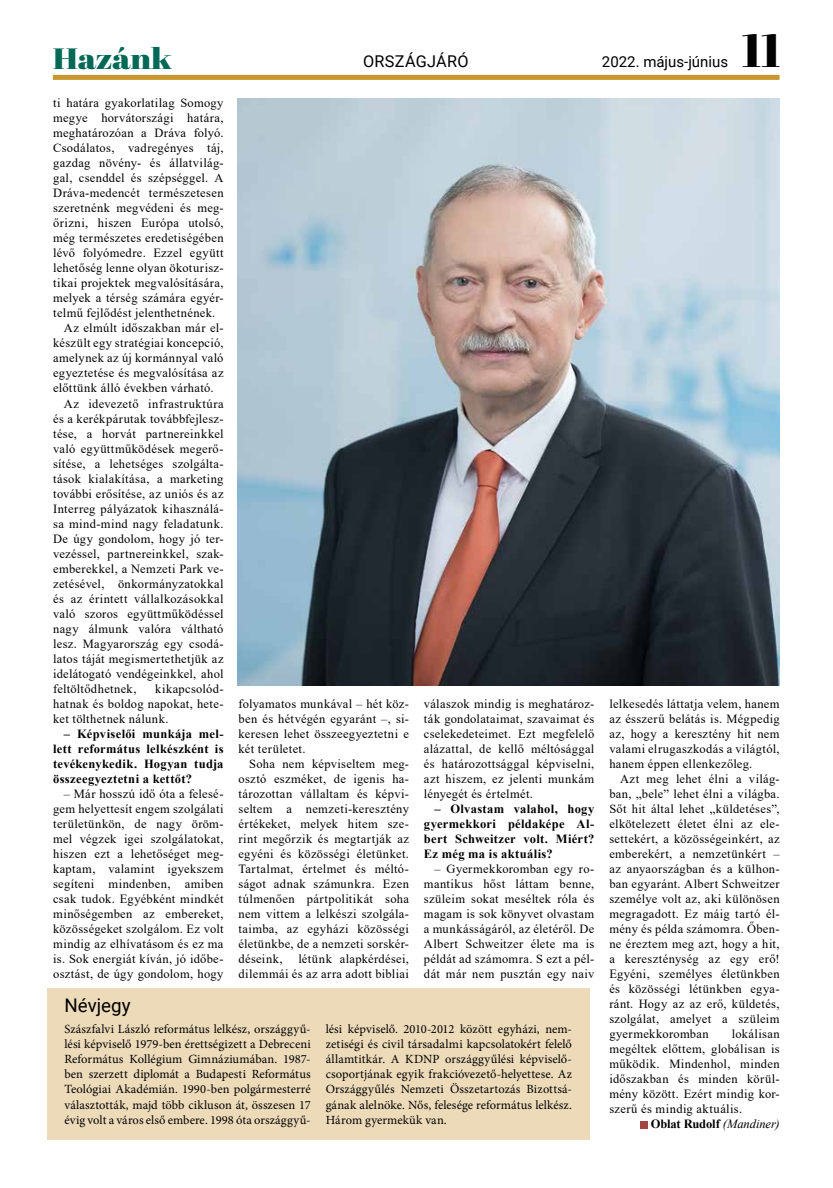
<style>
.page{position:relative;width:833px;height:1188px;background:#fff}
.page>*{position:absolute;margin:0;border:0;box-sizing:border-box;transform-origin:0 0}
.t1{font:46.25px "Abril Fatface";color:#000}
.t2{font:29.38px "Abril Fatface";letter-spacing:-.01em;color:#006956;scale:1.15 1}
.t3{font:18.75px "Roboto";color:#000}
.t4{font:16.25px "Roboto";letter-spacing:.015em;color:#000}
.t5{font:15px "Roboto";color:#000}
.t6{font:12.5px/15px "Times New Roman";letter-spacing:.025em;color:#000;text-align:justify}
.t7{font:12.5px/15px "Minion Pro";letter-spacing:.005em;color:#000;text-align:justify}
.t8{font:700 12.5px/15px "Times New Roman";letter-spacing:.025em;color:#000;text-align:justify}
.t9{font:700 12.5px "Times New Roman";letter-spacing:-.01em;color:#000}
.s1{font-weight:400;font-style:italic}
</style>
<div class="page">
<div style="left:53px;top:75px;width:726px;height:5px;background:#c7962c"></div>
<div style="left:641px;top:1120px;width:7px;height:7px;background:#a24644"></div>
<div style="left:47px;top:988px;width:542px;height:151px;background:#ecdab9"></div>
<img style="left:237px;top:98px;width:543px;height:587px">
<h2 class="t2" style="left:53px;top:38px;width:105px">Hazánk</h2>
<h3 class="t4" style="left:363px;top:50px;width:107px">ORSZÁGJÁRÓ</h3>
<p class="t5" style="left:602px;top:51px;width:128px">2022. május-június</p>
<h1 class="t1" style="left:742px;top:18px;width:40px">11</h1>
<p class="t6" style="left:53px;top:95px;width:172px">ti határa gyakorlatilag Somogy</p>
<p class="t6" style="left:53px;top:110px;width:172px">megye horvátországi határa,</p>
<p class="t6" style="left:53px;top:125px;width:172px">meghatározóan a Dráva folyó.</p>
<p class="t6" style="left:53px;top:140px;width:172px">Csodálatos, vadregényes táj,</p>
<p class="t6" style="left:53px;top:155px;width:172px">gazdag növény- és állatvilág-</p>
<p class="t6" style="left:53px;top:170px;width:172px">gal, csenddel és szépséggel. A</p>
<p class="t6" style="left:53px;top:185px;width:172px">Dráva-medencét természetesen</p>
<p class="t6" style="left:53px;top:200px;width:172px">szeretnénk megvédeni és meg-</p>
<p class="t6" style="left:53px;top:215px;width:172px">őrizni, hiszen Európa utolsó,</p>
<p class="t6" style="left:53px;top:230px;width:172px">még természetes eredetiségében</p>
<p class="t6" style="left:53px;top:245px;width:172px">lévő folyómedre. Ezzel együtt</p>
<p class="t6" style="left:53px;top:260px;width:172px">lehetőség lenne olyan ökoturisz-</p>
<p class="t6" style="left:53px;top:275px;width:172px">tikai projektek megvalósítására,</p>
<p class="t6" style="left:53px;top:290px;width:172px">melyek a térség számára egyér-</p>
<p class="t6" style="left:53px;top:305px;width:164px">telmű fejlődést jelenthetnének.</p>
<p class="t6" style="left:64px;top:320px;width:161px">Az elmúlt időszakban már el-</p>
<p class="t6" style="left:53px;top:335px;width:172px">készült egy stratégiai koncepció,</p>
<p class="t6" style="left:53px;top:350px;width:172px">amelynek az új kormánnyal való</p>
<p class="t6" style="left:53px;top:365px;width:172px">egyeztetése és megvalósítása az</p>
<p class="t6" style="left:53px;top:380px;width:162px">előttünk álló években várható.</p>
<p class="t6" style="left:64px;top:395px;width:161px">Az idevezető infrastruktúra</p>
<p class="t6" style="left:53px;top:410px;width:172px">és a kerékpárutak továbbfejlesz-</p>
<p class="t6" style="left:53px;top:425px;width:172px">tése, a horvát partnereinkkel</p>
<p class="t6" style="left:53px;top:440px;width:172px">való együttműködések megerő-</p>
<p class="t6" style="left:53px;top:455px;width:172px">sítése, a lehetséges szolgálta-</p>
<p class="t6" style="left:53px;top:470px;width:172px">tások kialakítása, a marketing</p>
<p class="t6" style="left:53px;top:485px;width:172px">további erősítése, az uniós és az</p>
<p class="t6" style="left:53px;top:500px;width:172px">Interreg pályázatok kihasználá-</p>
<p class="t6" style="left:53px;top:515px;width:172px">sa mind-mind nagy feladatunk.</p>
<p class="t6" style="left:53px;top:530px;width:172px">De úgy gondolom, hogy jó ter-</p>
<p class="t6" style="left:53px;top:545px;width:172px">vezéssel, partnereinkkel, szak-</p>
<p class="t6" style="left:53px;top:560px;width:172px">emberekkel, a Nemzeti Park ve-</p>
<p class="t6" style="left:53px;top:575px;width:172px">zetésével, önkormányzatokkal</p>
<p class="t6" style="left:53px;top:590px;width:172px">és az érintett vállalkozásokkal</p>
<p class="t6" style="left:53px;top:605px;width:172px">való szoros együttműködéssel</p>
<p class="t6" style="left:53px;top:620px;width:172px">nagy álmunk valóra váltható</p>
<p class="t6" style="left:53px;top:635px;width:172px">lesz. Magyarország egy csodá-</p>
<p class="t6" style="left:53px;top:650px;width:172px">latos táját megismertethetjük az</p>
<p class="t6" style="left:53px;top:665px;width:172px">idelátogató vendégeinkkel, ahol</p>
<p class="t6" style="left:53px;top:680px;width:85px">feltöltődhetnek,</p>
<p class="t6" style="left:53px;top:680px;width:172px;text-indent:102px">kikapcsolód&shy;hatnak és boldog napokat, hete&shy;ket tölthetnek nálunk.</p>
<p class="t8" style="left:53px;top:725px;width:172px;text-indent:11px">– Képviselői munkája mel&shy;lett református lelkészként is tevékenykedik. Hogyan tudja összeegyeztetni a kettőt?</p>
<p class="t6" style="left:53px;top:785px;width:172px;text-indent:11px">– Már hosszú idő óta a felesé&shy;gem helyettesít engem szolgálati területünkön, de nagy öröm&shy;mel végzek igei szolgálatokat, hiszen ezt a lehetőséget meg&shy;kaptam, valamint igyekszem segíteni mindenben, amiben csak tudok. Egyébként mindkét minőségemben az embereket, közösségeket szolgálom. Ez volt mindig az elhívatásom és ez ma is. Sok energiát kíván, jó időbe&shy;osztást, de úgy gondolom, hogy</p>
<h3 class="t3" style="left:65px;top:991px;width:68px">Névjegy</h3>
<p class="t6" style="left:238px;top:695px;width:172px">folyamatos munkával – hét köz&shy;ben és hétvégén egyaránt –, si&shy;keresen lehet összeegyeztetni e két területet.</p>
<p class="t6" style="left:238px;top:755px;width:172px;text-indent:11px">Soha nem képviseltem meg&shy;osztó eszméket, de igenis ha&shy;tározottan vállaltam és képvi&shy;seltem a nemzeti-keresztény értékeket, melyek hitem sze&shy;rint megőrzik és megtartják az egyéni és közösségi életünket.<br>Tartalmat, értelmet és méltó&shy;ságot adnak számunkra. Ezen túlmenően pártpolitikát soha nem vittem a lelkészi szolgála&shy;taimba, az egyházi közösségi életünkbe, de a nemzeti sorskér&shy;déseink, létünk alapkérdései, dilemmái és az arra adott bibliai</p>
<p class="t6" style="left:424px;top:695px;width:172px">válaszok mindig is meghatároz&shy;ták gondolataimat, szavaimat és cselekedeteimet. Ezt megfelelő alázattal, de kellő méltósággal és határozottsággal képviselni, azt hiszem, ez jelenti munkám lényegét és értelmét.</p>
<p class="t8" style="left:424px;top:800px;width:172px;text-indent:11px">– Olvastam valahol, hogy gyermekkori példaképe Al&shy;bert Schweitzer volt. Miért?<br>Ez még ma is aktuális?</p>
<p class="t6" style="left:424px;top:860px;width:172px;text-indent:11px">– Gyermekkoromban egy ro&shy;mantikus hőst láttam benne, szüleim sokat meséltek róla és magam is sok könyvet olvastam a munkásságáról, az életéről. De Albert Schweitzer élete ma is példát ad számomra. S ezt a pél&shy;dát már nem pusztán egy naiv</p>
<p class="t7" style="left:64px;top:1021px;width:248px">Szászfalvi László református lelkész, országgyű&shy;lési képviselő 1979-ben érettségizett a Debreceni Református Kollégium Gimnáziumában. 1987- ben szerzett diplomát a Budapesti Református Teológiai Akadémián. 1990-ben polgármesterré választották, majd több cikluson át, összesen 17 évig volt a város első embere. 1998 óta országgyű-</p>
<p class="t7" style="left:326px;top:1021px;width:248px">lési képviselő. 2010-2012 között egyházi, nem&shy;zetiségi és civil társadalmi kapcsolatokért felelő államtitkár. A KDNP országgyűlési képviselő&shy;csoportjának egyik frakcióvezető-helyettese. Az Országgyűlés Nemzeti Összetartozás Bizottsá&shy;gának alelnöke. Nős, felesége református lelkész.<br>Három gyermekük van.</p>
<p class="t6" style="left:609px;top:695px;width:172px">lelkesedés láttatja velem, hanem az ésszerű belátás is. Mégpedig az, hogy a keresztény hit nem valami elrugaszkodás a világtól, hanem éppen ellenkezőleg.</p>
<p class="t6" style="left:609px;top:770px;width:172px;text-indent:11px">Azt meg lehet élni a világ&shy;ban, „bele” lehet élni a világba.<br>Sőt hit által lehet „küldetéses”, elkötelezett életet élni az ele&shy;settekért, a közösségeinkért, az emberekért, a nemzetünkért – az anyaországban és a külhon&shy;ban egyaránt. Albert Schweitzer személye volt az, aki különösen megragadott. Ez máig tartó él&shy;mény és példa számomra. Őben&shy;ne éreztem meg azt, hogy a hit, a kereszténység az egy erő!<br>Egyéni, személyes életünkben és közösségi létünkben egya&shy;ránt. Hogy az az erő, küldetés, szolgálat, amelyet a szüleim gyermekkoromban</p>
<p class="t6" style="left:609px;top:1025px;width:172px;text-indent:122px">lokálisan megéltek előttem, globálisan is működik. Mindenhol, minden időszakban és minden körül&shy;mény között. Ezért mindig kor&shy;szerű és mindig aktuális.</p>
<p class="t9" style="left:650px;top:1114px;width:130px">Oblat Rudolf <span class="s1">(Mandiner)</span></p>
</div>
